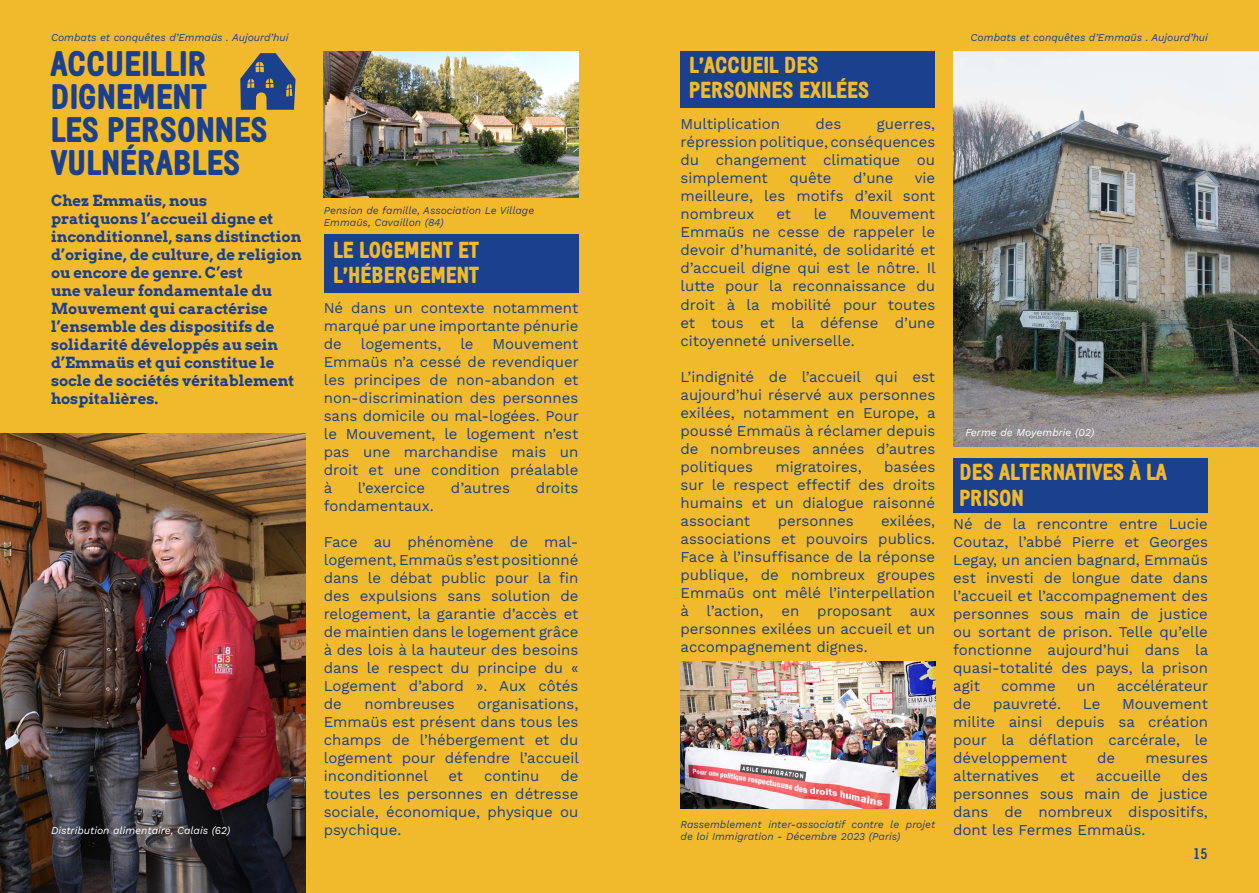
<style>
.page{position:relative;width:1259px;height:893px;background:#f1ba2c}
.page>*{position:absolute;margin:0;border:0;box-sizing:border-box;transform-origin:0 0}
._01_Titre{font:900 34.5px/33px "Emmaus";color:#1b408e}
._01_Titre-2{font:900 22.5px/25.5px "Emmaus";color:#f1ba2c}
._03_Texte{font:15px/18px "Work Sans";color:#1b418c;text-align:justify}
._03_Texte-2{font:15px/18px "Work Sans";color:#1b428d;text-align:justify}
._02_Sous_titre{font:700 15px/18px "Arvo";color:#1b408e}
.t1{font:700 15px "Emmaus";color:#174581}
._03_Texte-3{font:italic 10.5px/12.6px "Work Sans";color:#1c428a}
._03_Texte-4{font:italic 10.5px "Work Sans";color:#1b408e}
._03_Texte-5{font:italic 10.5px "Work Sans";color:#fff}
</style>
<div class="page">
<img style="left:0;top:433px;width:306px;height:460px">
<img style="left:680px;top:661px;width:255px;height:147px">
<img style="left:953px;top:51px;width:306px;height:395px">
<img style="left:324px;top:51px;width:254px;height:147px">
<div style="left:324px;top:234px;width:254px;height:59px;background:#1b408e"></div>
<div style="left:680px;top:51px;width:255px;height:57px;background:#1b408e"></div>
<div style="left:953px;top:458px;width:255px;height:54px;background:#1b408e"></div>
<svg style="left:240px;top:53px;width:55px;height:57px"></svg>
<p class="_03_Texte-4" style="left:51px;top:29px;width:239px">Combats et conquêtes d’Emmaüs . Aujourd’hui</p>
<p class="_03_Texte-4" style="left:970px;top:29px;width:239px">Combats et conquêtes d’Emmaüs . Aujourd’hui</p>
<p class="_01_Titre" style="left:51px;top:47px;width:157px">ACCUEILLIR<br>DIGNEMENT</p>
<p class="_01_Titre" style="left:51px;top:113px;width:219px">LES PERSONNES<br>VULNÉRABLES</p>
<p class="_01_Titre-2" style="left:689px;top:52px;width:181px">L’ACCUEIL DES<br>PERSONNES EXILÉES</p>
<p class="_03_Texte" style="left:680px;top:115px;width:101px">Multiplication</p>
<p class="_03_Texte" style="left:815px;top:115px;width:27px">des</p>
<p class="_03_Texte" style="left:680px;top:115px;width:256px;text-indent:196px">guerres, répression politique, conséquences du changement climatique ou simplement</p>
<p class="_03_Texte" style="left:789px;top:169px;width:44px">quête</p>
<p class="_03_Texte" style="left:853px;top:169px;width:42px">d’une</p>
<p class="_03_Texte" style="left:680px;top:169px;width:256px;text-indent:234px">vie meilleure, les motifs d’exil sont nombreux</p>
<p class="_02_Sous_titre" style="left:51px;top:192px;width:252px">Chez Emmaüs, nous<br>pratiquons l’accueil digne et inconditionnel, sans distinction d’origine, de culture, de religion ou encore de genre. C’est<br>une valeur fondamentale du<br>Mouvement qui caractérise l’ensemble des dispositifs de solidarité développés au sein d’Emmaüs et qui constitue le socle de sociétés véritablement hospitalières.</p>
<p class="_03_Texte-3" style="left:324px;top:203px;width:212px">Pension de famille, Association Le Village<br>Emmaüs, Cavaillon (84)</p>
<p class="_03_Texte" style="left:776px;top:205px;width:16px">et</p>
<p class="_03_Texte" style="left:813px;top:205px;width:15px">le</p>
<p class="_03_Texte" style="left:680px;top:205px;width:257px;text-indent:169px">Mouvement Emmaüs ne cesse de rappeler le devoir d’humanité, de solidarité et d’accueil digne qui est le nôtre. Il lutte pour la reconnaissance du droit à la mobilité pour toutes et tous et la défense d’une citoyenneté universelle.</p>
<p class="_03_Texte" style="left:680px;top:367px;width:256px">L’indignité de l’accueil qui est aujourd’hui réservé aux personnes exilées, notamment en Europe, a poussé Emmaüs à réclamer depuis de nombreuses années d’autres politiques</p>
<p class="_01_Titre-2" style="left:333px;top:237px;width:147px">LE LOGEMENT ET<br>L’HÉBERGEMENT</p>
<p class="_03_Texte-2" style="left:324px;top:298px;width:256px">Né dans un contexte notamment marqué par une importante pénurie de</p>
<p class="_03_Texte-2" style="left:361px;top:334px;width:82px">logements,</p>
<p class="_03_Texte-2" style="left:460px;top:334px;width:15px">le</p>
<p class="_03_Texte-2" style="left:324px;top:334px;width:256px;text-indent:169px">Mouvement Emmaüs n’a cessé de revendiquer les principes de non-abandon et non-discrimination des personnes sans domicile ou mal-logées. Pour le Mouvement, le logement n’est pas une marchandise mais un droit et une condition préalable à</p>
<p class="_03_Texte-5" style="left:965px;top:425px;width:130px">Ferme de Moyembrie (02)</p>
<p class="_03_Texte" style="left:680px;top:457px;width:256px;text-indent:204px">basées sur le respect effectif des droits humains et un dialogue raisonné associant</p>
<p class="_01_Titre-2" style="left:959px;top:459px;width:209px">DES ALTERNATIVES À LA<br>PRISON</p>
<p class="_03_Texte" style="left:775px;top:457px;width:88px">migratoires,</p>
<p class="_03_Texte-2" style="left:358px;top:478px;width:69px">l’exercice</p>
<p class="_03_Texte-2" style="left:451px;top:478px;width:61px">d’autres</p>
<p class="_03_Texte-2" style="left:536px;top:478px;width:44px">droits</p>
<p class="_03_Texte-2" style="left:324px;top:496px;width:112px">fondamentaux.</p>
<p class="_03_Texte-2" style="left:324px;top:532px;width:256px">Face au phénomène de mal&shy;logement, Emmaüs s’est positionné dans le débat public pour la fin des expulsions sans solution de relogement, la garantie d’accès et de maintien dans le logement grâce à des lois à la hauteur des besoins dans le respect du principe du « Logement d’abord ». Aux côtés de</p>
<p class="_03_Texte" style="left:680px;top:511px;width:256px;text-indent:200px">exilées, associations et pouvoirs publics.<br>Face à l’insuffisance de la réponse publique, de nombreux groupes Emmaüs ont mêlé l’interpellation à l’action, en proposant aux personnes exilées un accueil et un accompagnement dignes.</p>
<p class="_03_Texte" style="left:953px;top:515px;width:256px">Né de la rencontre entre Lucie Coutaz, l’abbé Pierre et Georges Legay, un ancien bagnard, Emmaüs est investi de longue date dans l’accueil et l’accompagnement des personnes sous main de justice ou sortant de prison. Telle qu’elle fonctionne aujourd’hui dans la quasi-totalité des pays, la prison agit</p>
<p class="_03_Texte" style="left:777px;top:511px;width:77px">personnes</p>
<p class="_03_Texte" style="left:1001px;top:677px;width:56px">comme</p>
<p class="_03_Texte" style="left:1077px;top:677px;width:20px">un</p>
<p class="_03_Texte" style="left:1116px;top:677px;width:93px">accélérateur</p>
<p class="_03_Texte" style="left:953px;top:695px;width:20px">de</p>
<p class="_03_Texte" style="left:993px;top:695px;width:70px">pauvreté.</p>
<p class="_03_Texte" style="left:1083px;top:695px;width:19px">Le</p>
<p class="_03_Texte-2" style="left:364px;top:694px;width:92px">nombreuses</p>
<p class="_03_Texte-2" style="left:324px;top:694px;width:257px;text-indent:154px">organisations, Emmaüs est présent dans tous les champs de l’hébergement et du logement pour défendre l’accueil inconditionnel</p>
<p class="_03_Texte" style="left:953px;top:695px;width:256px;text-indent:169px">Mouvement milite ainsi depuis sa création pour la déflation carcérale, le développement</p>
<p class="_03_Texte" style="left:1097px;top:749px;width:20px">de</p>
<p class="_03_Texte" style="left:1145px;top:749px;width:64px">mesures</p>
<p class="_03_Texte-2" style="left:324px;top:766px;width:256px;text-indent:237px">de toutes les personnes en détresse sociale, économique, physique ou psychique.</p>
<p class="_03_Texte" style="left:953px;top:767px;width:256px;text-indent:229px">des personnes sous main de justice dans de nombreux dispositifs, dont les Fermes Emmaüs.</p>
<p class="_03_Texte" style="left:953px;top:767px;width:87px">alternatives</p>
<p class="_03_Texte" style="left:1060px;top:767px;width:16px">et</p>
<p class="_03_Texte" style="left:1096px;top:767px;width:67px">accueille</p>
<p class="_03_Texte-2" style="left:448px;top:766px;width:16px">et</p>
<p class="_03_Texte-2" style="left:484px;top:766px;width:57px">continu</p>
<p class="_03_Texte-5" style="left:51px;top:823px;width:181px">Distribution alimentaire, Calais (62)</p>
<p class="_03_Texte-3" style="left:680px;top:817px;width:256px">Rassemblement inter-associatif contre le projet de loi Immigration - Décembre 2023 (Paris)</p>
<p class="t1" style="left:1193px;top:845px;width:16px">15</p>
</div>
